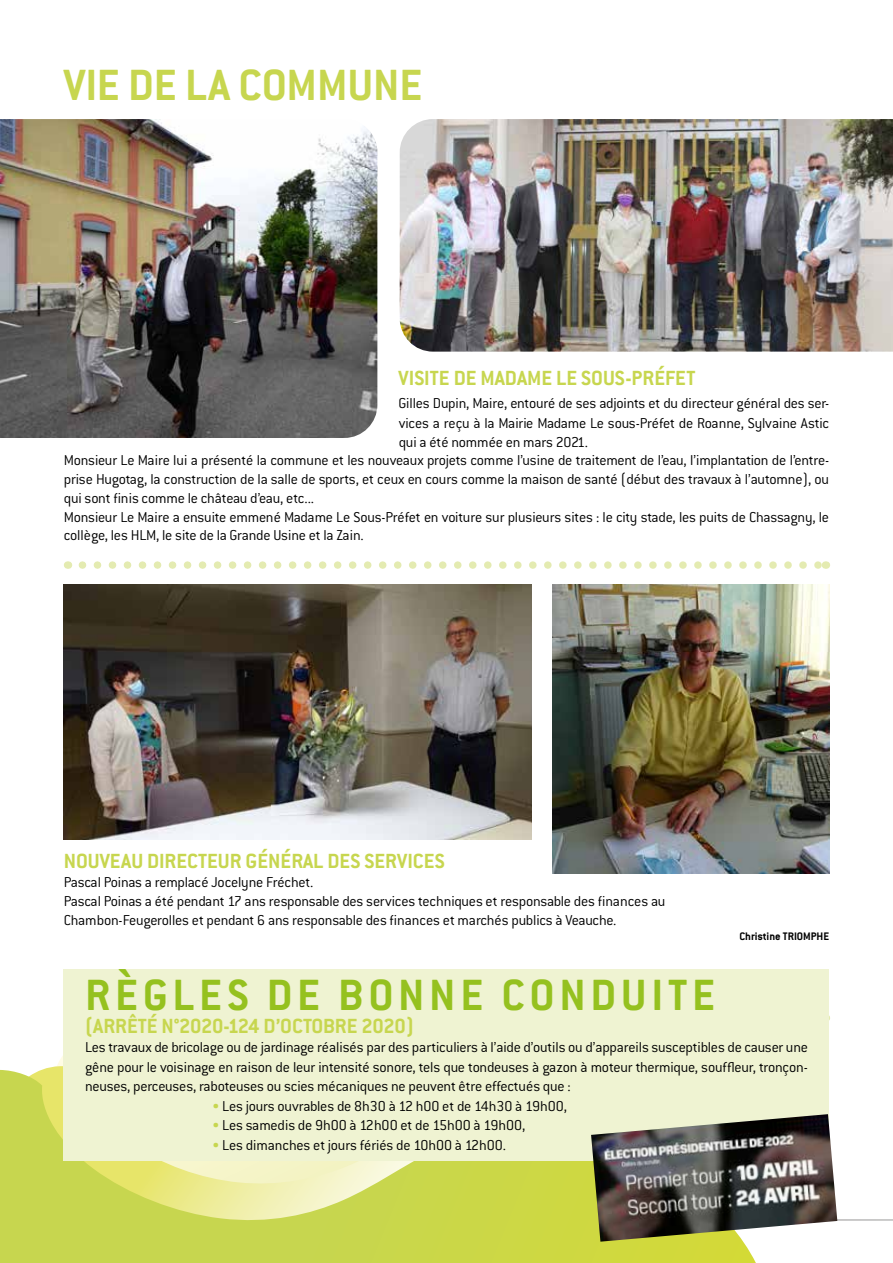
<style>
.page{position:relative;width:893px;height:1263px;background:#fff}
.page>*{position:absolute;margin:0;border:0;box-sizing:border-box;transform-origin:0 0}
.t1{font:700 48px "Conduit ITC";letter-spacing:.1em;color:#95c11f}
.t2{font:700 48px "Conduit ITC";color:#c7d64f}
.t3{font:700 22.5px "Conduit ITC";color:#c7d64f}
.t4{font:300 15.75px/18.8px "Conduit ITC";letter-spacing:-.015em;color:#000}
.t5{font:700 12px "Conduit ITC";color:#000}
.s1{color:#c7d64f}
</style>
<div class="page">
<svg style="left:0;top:1070px;width:756px;height:193px;background:#d1db5d"></svg>
<img style="left:400px;top:119px;width:493px;height:233px">
<img style="left:0;top:119px;width:377px;height:319px">
<svg style="left:82px;top:561px;width:736px;height:8px"></svg>
<img style="left:64px;top:585px;width:467px;height:255px">
<img style="left:553px;top:585px;width:276px;height:289px">
<div style="left:64px;top:969px;width:765px;height:192px;background:#eff3d2"></div>
<img style="left:591px;top:1114px;width:246px;height:128px">
<h1 class="t2" style="left:64px;top:57px;width:360px">VIE DE LA COMMUNE</h1>
<h2 class="t3" style="left:399px;top:364px;width:298px">VISITE DE MADAME LE SOUS-PRÉFET</h2>
<p class="t4" style="left:399px;top:394px;width:432px">Gilles Dupin, Maire, entouré de ses adjoints et du directeur général des ser-</p>
<p class="t4" style="left:399px;top:414px;width:432px">vices a reçu à la Mairie Madame Le sous-Préfet de Roanne, Sylvaine Astic</p>
<p class="t4" style="left:399px;top:432px;width:191px">qui a été nommée en mars 2021.</p>
<p class="t4" style="left:64px;top:451px;width:767px">Monsieur Le Maire lui a présenté la commune et les nouveaux projets comme l’usine de traitement de l’eau, l’implantation de l’entre-</p>
<p class="t4" style="left:64px;top:470px;width:767px">prise Hugotag, la construction de la salle de sports, et ceux en cours comme la maison de santé (début des travaux à l’automne), ou</p>
<p class="t4" style="left:64px;top:489px;width:252px">qui sont finis comme le château d’eau, etc...</p>
<p class="t4" style="left:64px;top:507px;width:767px">Monsieur Le Maire a ensuite emmené Madame Le Sous-Préfet en voiture sur plusieurs sites : le city stade, les puits de Chassagny, le</p>
<p class="t4" style="left:64px;top:526px;width:301px">collège, les HLM, le site de la Grande Usine et la Zain.</p>
<h2 class="t3" style="left:64px;top:848px;width:382px">NOUVEAU DIRECTEUR GÉNÉRAL DES SERVICES</h2>
<p class="t4" style="left:64px;top:873px;width:603px">Pascal Poinas a remplacé Jocelyne Fréchet.<br>Pascal Poinas a été pendant 17 ans responsable des services techniques et responsable des finances au<br>Chambon-Feugerolles et pendant 6 ans responsable des finances et marchés publics à Veauche.</p>
<p class="t5" style="left:739px;top:929px;width:91px">Christine TRIOMPHE</p>
<h1 class="t1" style="left:85px;top:967px;width:632px">RÈGLES DE BONNE CONDUITE</h1>
<h2 class="t3" style="left:85px;top:1013px;width:330px">(ARRÊTÉ N°2020-124 D’OCTOBRE 2020)</h2>
<p class="t4" style="left:85px;top:1038px;width:724px;line-height:19.5px;text-align:justify">Les travaux de bricolage ou de jardinage réalisés par des particuliers à l’aide d’outils ou d’appareils susceptibles de causer une gêne pour le voisinage en raison de leur intensité sonore, tels que tondeuses à gazon à moteur thermique, souffleur, tronçon&shy;neuses, perceuses, raboteuses ou scies mécaniques ne peuvent être effectués que :</p>
<p class="t4" style="left:213px;top:1097px;width:356px"><span class="s1">•</span> Les jours ouvrables de 8h30 à 12 h00 et de 14h30 à 19h00,</p>
<p class="t4" style="left:213px;top:1116px;width:314px"><span class="s1">•</span> Les samedis de 9h00 à 12h00 et de 15h00 à 19h00,</p>
<p class="t4" style="left:213px;top:1136px;width:295px"><span class="s1">•</span> Les dimanches et jours fériés de 10h00 à 12h00.</p>
</div>
